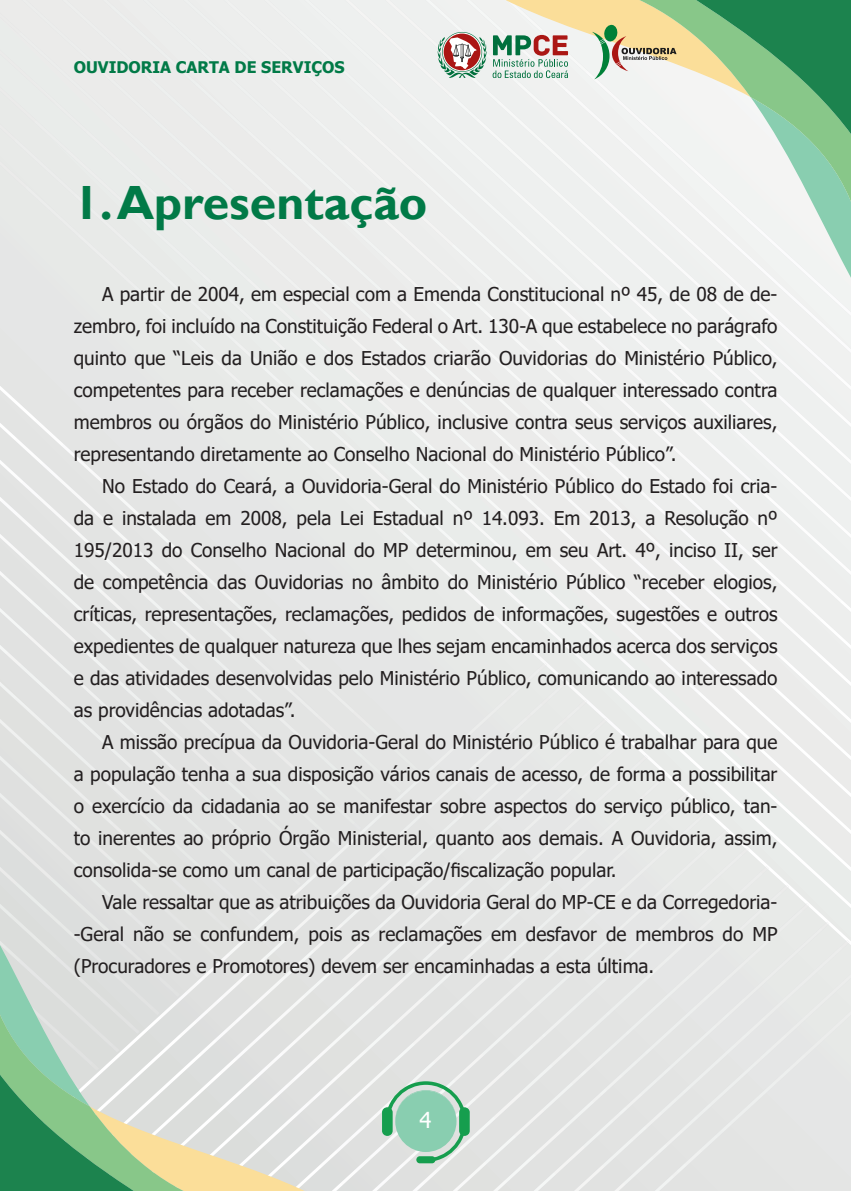
<style>
.page{position:relative;width:851px;height:1191px;background:#fff}
.page>*{position:absolute;margin:0;border:0;box-sizing:border-box;transform-origin:0 0}
.TITULOO{font:700 48px "Gill Sans";color:#017a47}
.t1{font:22px "Tahoma";color:#fff}
.TEXTO_TAHOMA_paragrafo{font:19px/32px "Tahoma";color:#231f20;text-align:justify}
.t2{font:700 16px "Tahoma";color:#017a47}
</style>
<div class="page">
<div style="left:0;top:41px;width:437px;height:37px;background:#ecedec"></div>
<div style="left:0;top:78px;width:437px;height:37px;background:#ecedec"></div>
<div style="left:0;top:115px;width:437px;height:37px;background:#ebecea"></div>
<div style="left:0;top:376px;width:422px;height:287px;background:#e7e9e7"></div>
<div style="left:0;top:413px;width:401px;height:250px;background:#e7e9e7"></div>
<div style="left:0;top:450px;width:381px;height:213px;background:#e5e6e6"></div>
<div style="left:0;top:487px;width:361px;height:176px;background:#e5e6e6"></div>
<div style="left:0;top:524px;width:341px;height:139px;background:#e5e6e6"></div>
<div style="left:0;top:561px;width:321px;height:102px;background:#e4e5e4"></div>
<img style="left:0;top:598px;width:301px;height:65px">
<img style="left:0;top:635px;width:280px;height:28px">
<div style="left:0;top:663px;width:546px;height:19px;background:#e4e5e4"></div>
<img style="left:0;top:682px;width:566px;height:243px">
<img style="left:37px;top:700px;width:549px;height:225px">
<div style="left:78px;top:719px;width:528px;height:206px;background:#e2e3e2"></div>
<div style="left:118px;top:737px;width:508px;height:188px;background:#e2e3e2"></div>
<div style="left:158px;top:756px;width:488px;height:169px;background:#e2e3e2"></div>
<div style="left:199px;top:774px;width:468px;height:151px;background:#e3e4e3"></div>
<div style="left:239px;top:793px;width:448px;height:132px;background:#e3e4e3"></div>
<div style="left:279px;top:811px;width:428px;height:114px;background:#e4e5e4"></div>
<img style="left:320px;top:830px;width:407px;height:361px">
<img style="left:360px;top:848px;width:387px;height:343px">
<img style="left:400px;top:867px;width:368px;height:324px">
<img style="left:441px;top:885px;width:346px;height:306px">
<img style="left:481px;top:904px;width:327px;height:287px">
<img style="left:521px;top:922px;width:307px;height:269px">
<div style="left:562px;top:941px;width:286px;height:250px;background:#e4e5e4"></div>
<div style="left:602px;top:967px;width:248px;height:224px;background:#e4e5e4"></div>
<div style="left:642px;top:1004px;width:208px;height:187px;background:#e4e5e4"></div>
<svg style="left:0;top:925px;width:327px;height:266px;background:#c6d6c6"></svg>
<div style="left:416px;top:1156px;width:19px;height:7px;background:#169e4e;border-radius:3px"></div>
<div style="left:382px;top:1107px;width:10px;height:28px;background:#169e4e;border-radius:5px"></div>
<div style="left:459px;top:1107px;width:10px;height:28px;background:#169e4e;border-radius:5px"></div>
<svg style="left:385px;top:1081px;width:81px;height:80px;background:#9bcfb5"></svg>
<svg style="left:437px;top:0;width:413px;height:296px"></svg>
<p class="t2" style="left:74px;top:56px;width:272px">OUVIDORIA CARTA DE SERVIÇOS</p>
<p class="TITULOO" style="left:73px;top:174px;width:355px">1. Apresentação</p>
<p class="TEXTO_TAHOMA_paragrafo" style="left:74px;top:279px;width:705px;text-indent:28px">A partir de 2004, em especial com a Emenda Constitucional nº 45, de 08 de de&shy;zembro, foi incluído na Constituição Federal o Art. 130-A que estabelece no parágrafo quinto que “Leis da União e dos Estados criarão Ouvidorias do Ministério Público, competentes para receber reclamações e denúncias de qualquer interessado contra membros ou órgãos do Ministério Público, inclusive contra seus serviços auxiliares, representando diretamente ao Conselho Nacional do Ministério Público”.</p>
<p class="TEXTO_TAHOMA_paragrafo" style="left:74px;top:471px;width:705px;text-indent:28px">No Estado do Ceará, a Ouvidoria-Geral do Ministério Público do Estado foi cria&shy;da e instalada em 2008, pela Lei Estadual nº 14.093. Em 2013, a Resolução nº 195/2013 do Conselho Nacional do MP determinou, em seu Art. 4º, inciso II, ser de competência das Ouvidorias no âmbito do Ministério Público “receber elogios, críticas, representações, reclamações, pedidos de informações, sugestões e outros expedientes de qualquer natureza que lhes sejam encaminhados acerca dos serviços e das atividades desenvolvidas pelo Ministério Público, comunicando ao interessado as providências adotadas”.</p>
<p class="TEXTO_TAHOMA_paragrafo" style="left:74px;top:727px;width:705px;text-indent:28px">A missão precípua da Ouvidoria-Geral do Ministério Público é trabalhar para que a população tenha a sua disposição vários canais de acesso, de forma a possibilitar o exercício da cidadania ao se manifestar sobre aspectos do serviço público, tan&shy;to inerentes ao próprio Órgão Ministerial, quanto aos demais. A Ouvidoria, assim, consolida-se como um canal de participação/fiscalização popular.</p>
<p class="TEXTO_TAHOMA_paragrafo" style="left:74px;top:887px;width:705px;text-indent:28px">Vale ressaltar que as atribuições da Ouvidoria Geral do MP-CE e da Corregedoria--Geral não se confundem, pois as reclamações em desfavor de membros do MP (Procuradores e Promotores) devem ser encaminhadas a esta última.</p>
<p class="t1" style="left:419px;top:1105px;width:14px">4</p>
</div>
